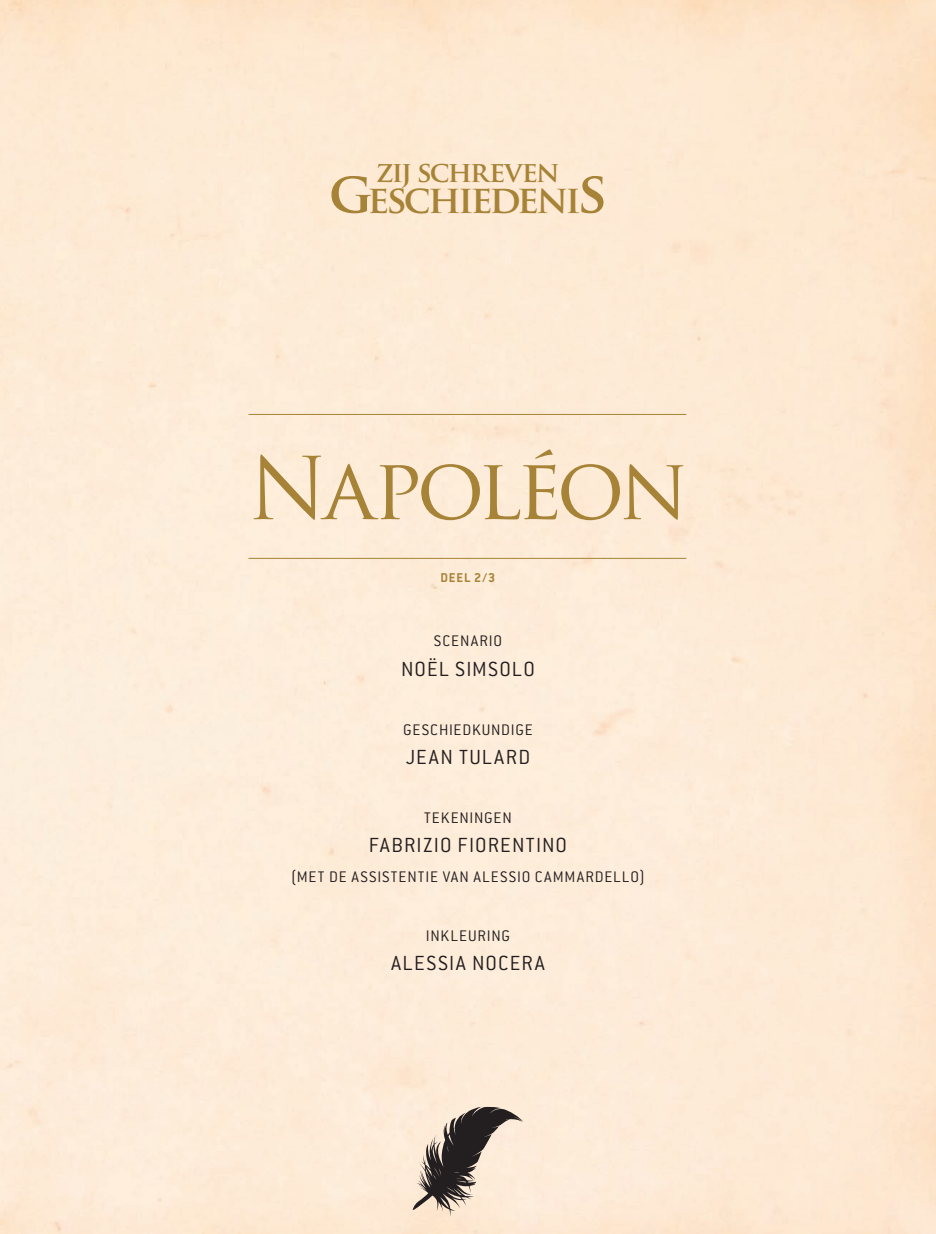
<style>
.page{position:relative;width:936px;height:1234px;background:#fff}
.page>*{position:absolute;margin:0;border:0;box-sizing:border-box;transform-origin:0 0}
.t1{font:84.15px "Trajan Pro";letter-spacing:-.07em;color:#a78337}
.t2{font:700 37.8px "Trajan Pro";letter-spacing:-.075em;color:#a78337}
.t3{font:700 28.05px "Trajan Pro";letter-spacing:-.07em;color:#a78337}
.t4{font:300 22.5px "Conduit ITC";letter-spacing:.05em;color:#231f20}
.t5{font:300 22.5px "Conduit ITC";letter-spacing:.07em;color:#231f20}
.t6{font:300 16.8px "Conduit ITC";letter-spacing:.05em;color:#231f20}
.t7{font:700 14.1px "Conduit ITC";color:#a78337}
.s1{font-size:56.1px}
</style>
<div class="page">
<hr style="left:248px;top:558px;width:438px;height:1px;background:#a78337">
<hr style="left:248px;top:414px;width:438px;height:1px;background:#a78337">
<svg style="left:412px;top:1106px;width:111px;height:110px;background:#b0a397"></svg>
<h3 class="t3" style="left:376px;top:154px;width:185px">ZIJ SCHREVEN</h3>
<h2 class="t2" style="left:329px;top:175px;width:280px"><span class="s1">G</span>ESCHIEDENI<span class="s1">S</span></h2>
<h1 class="t1" style="left:248px;top:435px;width:441px">Napoléon</h1>
<p class="t7" style="left:440px;top:568px;width:56px">Deel 2/3</p>
<p class="t6" style="left:434px;top:631px;width:70px">SCENARIO</p>
<h3 class="t4" style="left:401px;top:656px;width:135px">NOËL SIMSOLO</h3>
<p class="t6" style="left:403px;top:720px;width:131px">GESCHIEDKUNDIGE</p>
<h3 class="t5" style="left:406px;top:744px;width:126px">JEAN TULARD</h3>
<p class="t6" style="left:424px;top:808px;width:89px">TEKENINGEN</p>
<h3 class="t4" style="left:369px;top:833px;width:199px">FABRIZIO FIORENTINO</h3>
<p class="t6" style="left:291px;top:867px;width:355px">(MET DE ASSISTENTIE VAN ALESSIO CAMMARDELLO)</p>
<p class="t6" style="left:426px;top:926px;width:83px">INKLEURING</p>
<h3 class="t4" style="left:391px;top:950px;width:155px">ALESSIA NOCERA</h3>
</div>
